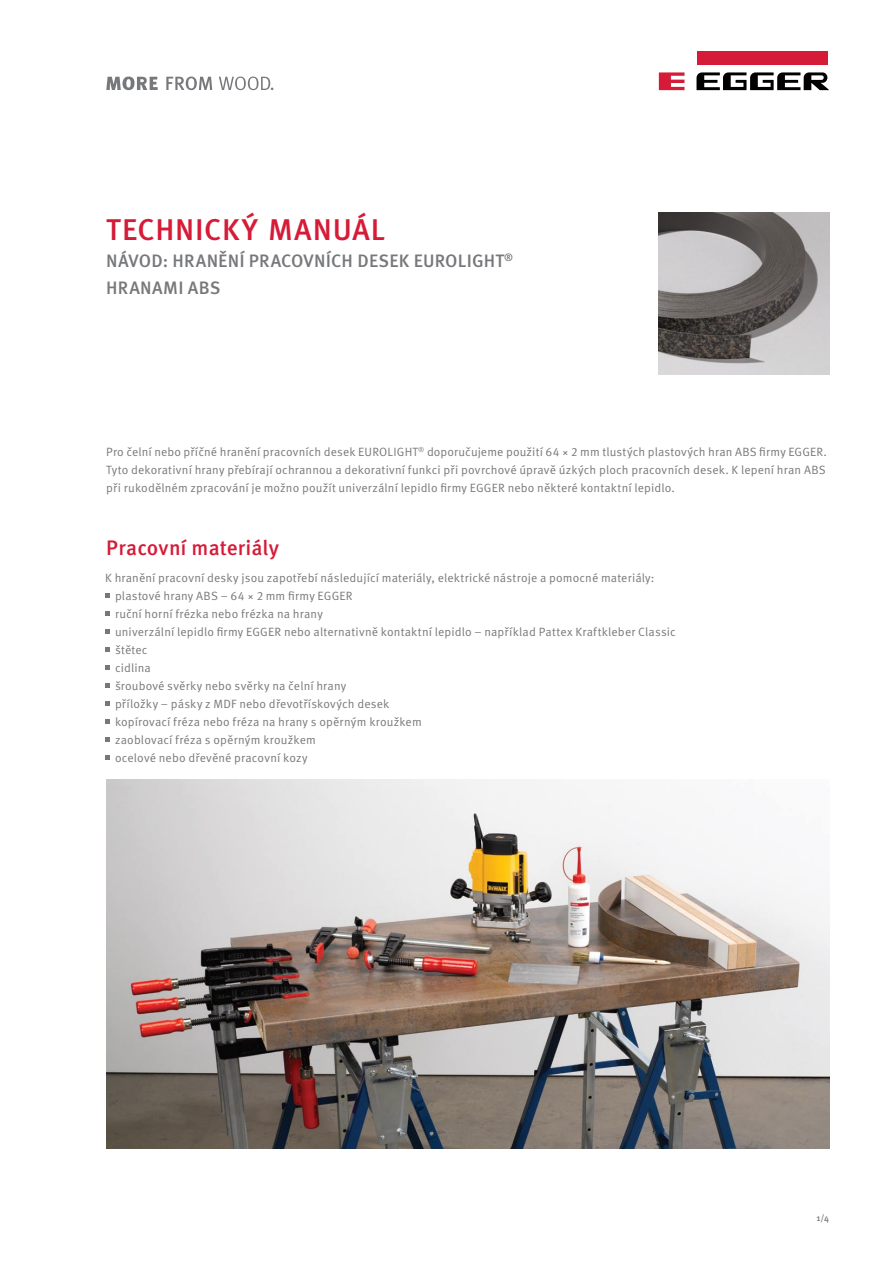
<style>
.page{position:relative;width:893px;height:1263px;background:#fff}
.page>*{position:absolute;margin:0;border:0;box-sizing:border-box;transform-origin:0 0}
.t1{font:500 30px "Meta Pro";letter-spacing:.025em;color:#d61b38}
.t2{font:500 21px "Meta Pro";color:#d61b38}
.t3{font:500 18px/27px "Meta Pro";letter-spacing:.01em;color:#77787b}
.t4{font:12px/18px "Meta Pro";letter-spacing:.015em;color:#77787b;text-align:justify}
.t5{font:500 9px "Meta Pro";color:#77787b}
</style>
<div class="page">
<div style="left:696px;top:51px;width:131px;height:13px;background:#d61b38"></div>
<svg style="left:659px;top:72px;width:25px;height:18px"></svg>
<svg style="left:696px;top:72px;width:133px;height:18px"></svg>
<svg style="left:106px;top:77px;width:52px;height:13px"></svg>
<svg style="left:166px;top:77px;width:46px;height:13px"></svg>
<svg style="left:219px;top:77px;width:54px;height:13px"></svg>
<svg style="left:105px;top:593px;width:4px;height:4px"></svg>
<svg style="left:105px;top:611px;width:4px;height:4px"></svg>
<svg style="left:105px;top:629px;width:4px;height:4px"></svg>
<svg style="left:105px;top:647px;width:4px;height:4px"></svg>
<svg style="left:105px;top:665px;width:4px;height:4px"></svg>
<svg style="left:105px;top:683px;width:4px;height:4px"></svg>
<svg style="left:105px;top:701px;width:4px;height:4px"></svg>
<svg style="left:105px;top:719px;width:4px;height:4px"></svg>
<svg style="left:105px;top:737px;width:4px;height:4px"></svg>
<svg style="left:105px;top:755px;width:4px;height:4px"></svg>
<img style="left:659px;top:213px;width:170px;height:162px">
<img style="left:106px;top:780px;width:723px;height:369px">
<h1 class="t1" style="left:106px;top:211px;width:280px">TECHNICKÝ MANUÁL</h1>
<h3 class="t3" style="left:106px;top:247px;width:408px">NÁVOD: HRANĚNÍ PRACOVNÍCH DESEK EUROLIGHT<sup>®<br></sup>HRANAMI ABS</h3>
<p class="t4" style="left:106px;top:443px;width:722px">Pro čelní nebo příčné hranění pracovních desek EUROLIGHT<sup>®</sup> doporučujeme použití 64 × 2 mm tlustých plastových hran ABS firmy EGGER.<br>Tyto dekorativní hrany přebírají ochrannou a dekorativní funkci při povrchové úpravě úzkých ploch pracovních desek. K lepení hran ABS při rukodělném zpracování je možno použít univerzální lepidlo firmy EGGER nebo některé kontaktní lepidlo.</p>
<h2 class="t2" style="left:106px;top:534px;width:174px">Pracovní materiály</h2>
<p class="t4" style="left:115px;top:569px;width:562px;text-align:left;text-indent:-10px">K hranění pracovní desky jsou zapotřebí následující materiály, elektrické nástroje a pomocné materiály: plastové hrany ABS – 64 × 2 mm firmy EGGER<br>ruční horní frézka nebo frézka na hrany<br>univerzální lepidlo firmy EGGER nebo alternativně kontaktní lepidlo – například Pattex Kraftkleber Classic štětec<br>cidlina<br>šroubové svěrky nebo svěrky na čelní hrany<br>příložky – pásky z MDF nebo dřevotřískových desek<br>kopírovací fréza nebo fréza na hrany s opěrným kroužkem<br>zaoblovací fréza s opěrným kroužkem<br>ocelové nebo dřevěné pracovní kozy</p>
<p class="t5" style="left:816px;top:1212px;width:14px">1/4</p>
</div>
